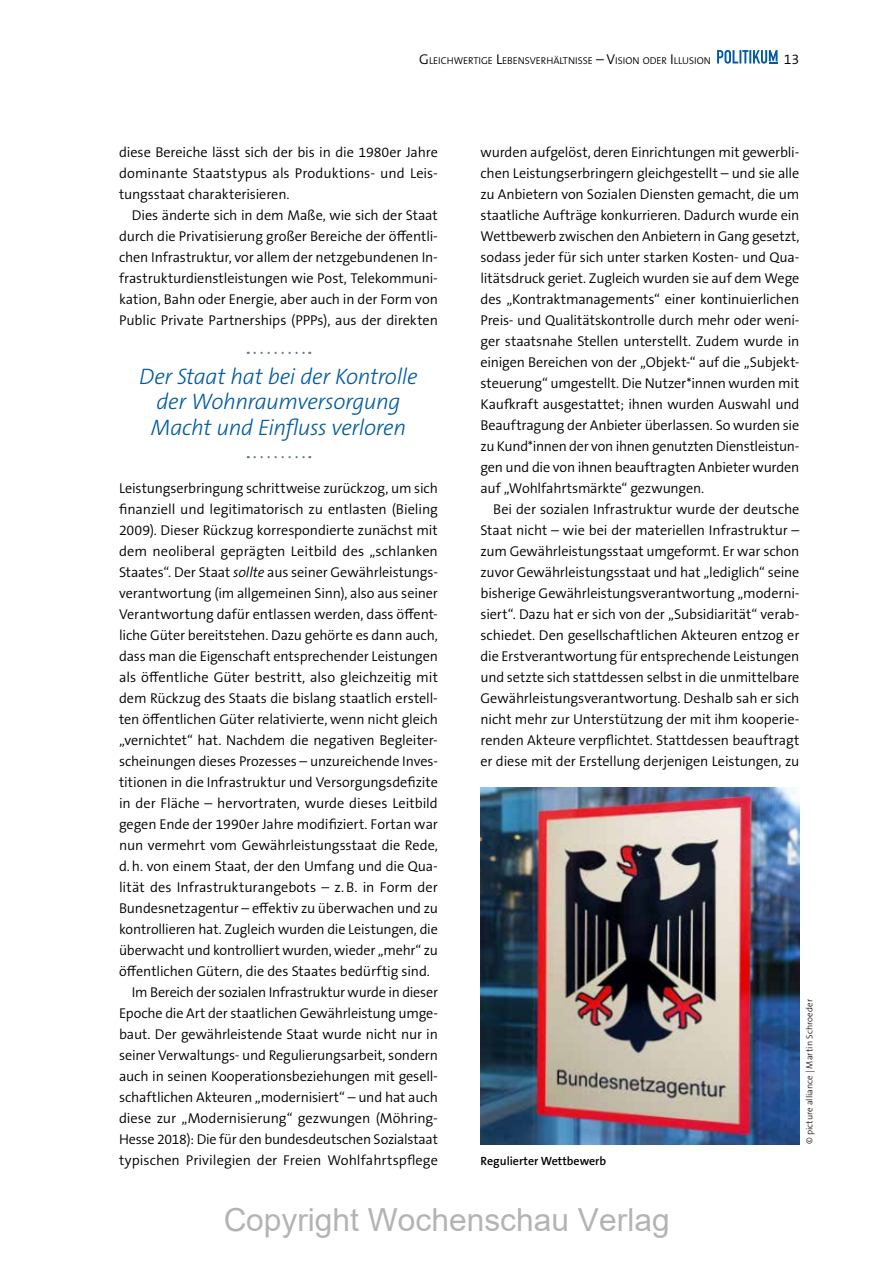
<style>
.page{position:relative;width:893px;height:1263px;background:#fff}
.page>*{position:absolute;margin:0;border:0;box-sizing:border-box;transform-origin:0 0}
.t1{font:31.8px "Arial";color:rgb(0 0 0/.3)}
.t2{font:italic 300 22.5px/25.5px "The Sans B W3";letter-spacing:-.02em;color:#005aa0;text-align:center}
.t3{font:300 14.25px/21px "The Sans B W4";letter-spacing:-.01em;color:#000;text-align:justify}
.t4{font:600 12px "The Sans B W6";color:#000}
.t5{font:300 10.05px "The Sans B W4";color:#000}
.t6{font:300 9px "The Sans B W3";letter-spacing:.01em;color:#000}
.s1{font-size:14.25px}
.s2{font-style:italic}
</style>
<div class="page">
<svg style="left:717px;top:50px;width:60px;height:14px"></svg>
<img style="left:480px;top:787px;width:319px;height:357px">
<svg style="left:255px;top:352px;width:55px;height:2px"></svg>
<svg style="left:255px;top:456px;width:55px;height:2px"></svg>
<p class="t5" style="left:419px;top:54px;width:293px"><span class="s1">G</span>LEICHWERTIGE <span class="s1">L</span>EBENSVERHÄLTNISSE <span class="s1">– V</span>ISION ODER <span class="s1">I</span> LLUSION</p>
<p class="t3" style="left:784px;top:48px;width:17px">13</p>
<p class="t3" style="left:119px;top:142px;width:320px">diese Bereiche lässt sich der bis in die 1980er Jahre dominante Staatstypus als Produktions- und Leis&shy;tungsstaat charakterisieren.</p>
<p class="t3" style="left:119px;top:205px;width:320px;text-indent:13px">Dies änderte sich in dem Maße, wie sich der Staat durch die Privatisierung großer Bereiche der öffentli&shy;chen Infrastruktur, vor allem der netzgebundenen In&shy;frastrukturdienstleistungen wie Post, Telekommuni&shy;kation, Bahn oder Energie, aber auch in der Form von Public Private Partnerships (PPPs), aus der direkten</p>
<h2 class="t2" style="left:139px;top:364px;width:280px">Der Staat hat bei der Kontrolle der Wohnraumversorgung<br>Macht und Einfluss verloren</h2>
<p class="t3" style="left:119px;top:478px;width:320px">Leistungserbringung schrittweise zurückzog, um sich</p>
<p class="t3" style="left:119px;top:499px;width:320px">finanziell und legitimatorisch zu entlasten (Bieling</p>
<p class="t3" style="left:119px;top:520px;width:320px">2009). Dieser Rückzug korrespondierte zunächst mit</p>
<p class="t3" style="left:119px;top:541px;width:320px">dem neoliberal geprägten Leitbild des „schlanken</p>
<p class="t3" style="left:119px;top:562px;width:320px">Staates“. Der Staat <span class="s2">sollte</span> aus seiner Gewährleistungs-</p>
<p class="t3" style="left:119px;top:583px;width:320px">verantwortung (im allgemeinen Sinn), also aus seiner</p>
<p class="t3" style="left:119px;top:604px;width:320px">Verantwortung dafür entlassen werden, dass öffent-</p>
<p class="t3" style="left:119px;top:625px;width:320px">liche Güter bereitstehen. Dazu gehörte es dann auch,</p>
<p class="t3" style="left:119px;top:646px;width:320px">dass man die Eigenschaft entsprechender Leistungen</p>
<p class="t3" style="left:119px;top:667px;width:320px">als öffentliche Güter bestritt, also gleichzeitig mit</p>
<p class="t3" style="left:119px;top:688px;width:320px">dem Rückzug des Staats die bislang staatlich erstell-</p>
<p class="t3" style="left:119px;top:709px;width:320px">ten öffentlichen Güter relativierte, wenn nicht gleich</p>
<p class="t3" style="left:119px;top:730px;width:320px">„vernichtet“ hat. Nachdem die negativen Begleiter-</p>
<p class="t3" style="left:119px;top:751px;width:320px">scheinungen dieses Prozesses – unzureichende Inves-</p>
<p class="t3" style="left:119px;top:772px;width:320px">titionen in die Infrastruktur und Versorgungsdefizite</p>
<p class="t3" style="left:119px;top:793px;width:320px">in der Fläche – hervortraten, wurde dieses Leitbild</p>
<p class="t3" style="left:119px;top:814px;width:320px">gegen Ende der 1990er Jahre modifiziert. Fortan war</p>
<p class="t3" style="left:119px;top:835px;width:320px">nun vermehrt vom Gewährleistungsstaat die Rede,</p>
<p class="t3" style="left:119px;top:856px;width:320px">d.h. von einem Staat, der den Umfang und die Qua-</p>
<p class="t3" style="left:119px;top:877px;width:320px">lität des Infrastrukturangebots – z. B. in Form der</p>
<p class="t3" style="left:119px;top:898px;width:320px">Bundesnetzagentur – effektiv zu überwachen und zu</p>
<p class="t3" style="left:119px;top:919px;width:320px">kontrollieren hat. Zugleich wurden die Leistungen, die</p>
<p class="t3" style="left:119px;top:940px;width:320px">überwacht und kontrolliert wurden, wieder „mehr“ zu</p>
<p class="t3" style="left:119px;top:961px;width:312px">öffentlichen Gütern, die des Staates bedürftig sind.</p>
<p class="t3" style="left:132px;top:982px;width:308px">Im Bereich der sozialen Infrastruktur wurde in dieser</p>
<p class="t3" style="left:119px;top:1003px;width:320px">Epoche die Art der staatlichen Gewährleistung umge-</p>
<p class="t3" style="left:119px;top:1024px;width:320px">baut. Der gewährleistende Staat wurde nicht nur in</p>
<p class="t3" style="left:119px;top:1045px;width:320px">seiner Verwaltungs- und Regulierungsarbeit, sondern</p>
<p class="t3" style="left:119px;top:1066px;width:320px">auch in seinen Kooperationsbeziehungen mit gesell-</p>
<p class="t3" style="left:119px;top:1087px;width:320px">schaftlichen Akteuren „modernisiert“ – und hat auch</p>
<p class="t3" style="left:119px;top:1108px;width:320px">diese zur „Modernisierung“ gezwungen (Möhring-</p>
<p class="t3" style="left:119px;top:1129px;width:320px">Hesse 2018): Die für den bundesdeutschen Sozialstaat</p>
<p class="t3" style="left:119px;top:1150px;width:320px">typischen Privilegien der Freien Wohlfahrtspflege</p>
<p class="t3" style="left:480px;top:142px;width:320px">wurden aufgelöst, deren Einrichtungen mit gewerbli&shy;chen Leistungserbringern gleichgestellt – und sie alle zu Anbietern von Sozialen Diensten gemacht, die um staatliche Aufträge konkurrieren. Dadurch wurde ein Wettbewerb zwischen den Anbietern in Gang gesetzt, sodass jeder für sich unter starken Kosten- und Qua&shy;litätsdruck geriet. Zugleich wurden sie auf dem Wege des „Kontraktmanagements“ einer kontinuierlichen Preis- und Qualitätskontrolle durch mehr oder weni&shy;ger staatsnahe Stellen unterstellt. Zudem wurde in einigen Bereichen von der „Objekt-“ auf die „Subjekt&shy;steuerung“ umgestellt. Die Nutzer*innen wurden mit Kaufkraft ausgestattet; ihnen wurden Auswahl und Beauftragung der Anbieter überlassen. So wurden sie zu Kund*innen der von ihnen genutzten Dienstleistun&shy;gen und die von ihnen beauftragten Anbieter wurden auf „Wohlfahrtsmärkte“ gezwungen.</p>
<p class="t3" style="left:480px;top:499px;width:320px;text-indent:13px">Bei der sozialen Infrastruktur wurde der deutsche Staat nicht – wie bei der materiellen Infrastruktur – zum Gewährleistungsstaat umgeformt. Er war schon zuvor Gewährleistungsstaat und hat „lediglich“ seine bisherige Gewährleistungsverantwortung „moderni&shy;siert“. Dazu hat er sich von der „Subsidiarität“ verab&shy;schiedet. Den gesellschaftlichen Akteuren entzog er die Erstverantwortung für entsprechende Leistungen und setzte sich stattdessen selbst in die unmittelbare Gewährleistungsverantwortung. Deshalb sah er sich nicht mehr zur Unterstützung der mit ihm kooperie&shy;renden Akteure verpflichtet. Stattdessen beauftragt er diese mit der Erstellung derjenigen Leistungen, zu</p>
<p class="t4" style="left:481px;top:1153px;width:127px">Regulierter Wettbewerb</p>
<p class="t6" style="left:804px;top:1144px;width:146px;rotate:-90deg">© picture alliance | Martin Schroeder</p>
<h1 class="t1" style="left:223px;top:1198px;width:448px">Copyright Wochenschau Verlag</h1>
</div>
